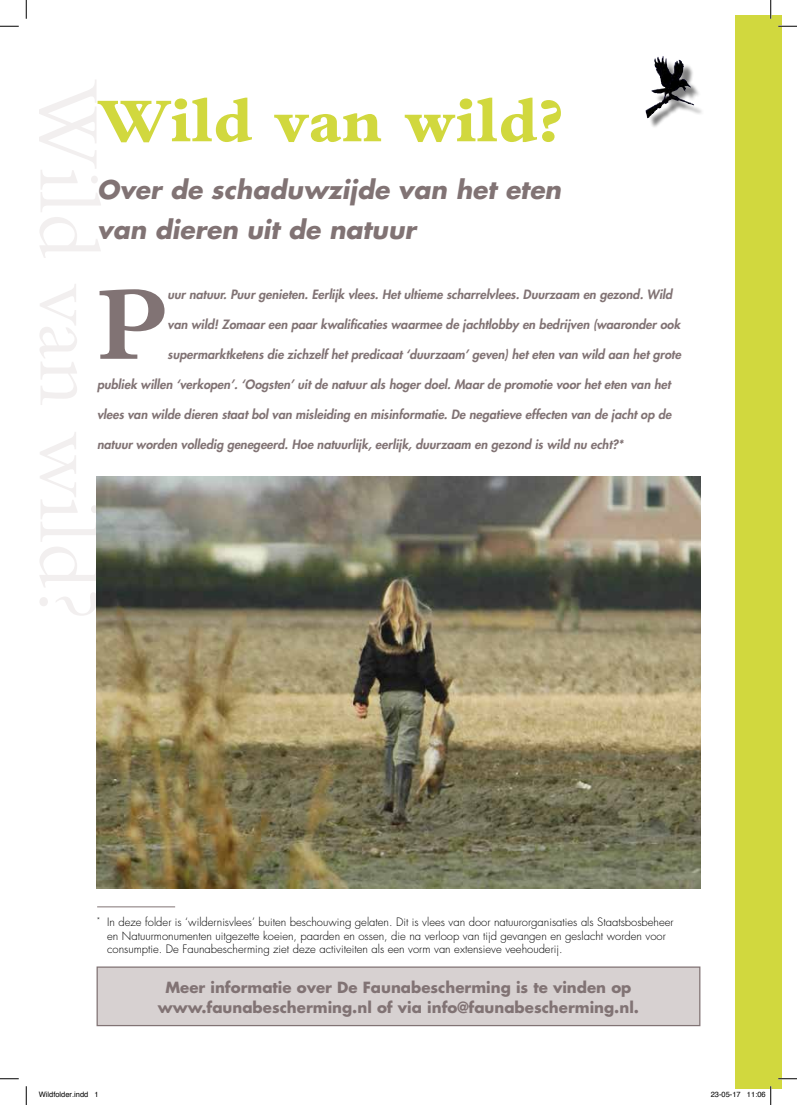
<style>
.page{position:relative;width:797px;height:1105px;background:#fff}
.page>*{position:absolute;margin:0;border:0;box-sizing:border-box;transform-origin:0 0}
.t1{font:700 109px "Bembo";color:#817374}
.t2{font:800 65px "Bembo";color:#d1d83e}
.t3{font:italic 700 25px/40px "Futura Std";color:#817374}
.t4{font:700 15px/20px "Futura Std";color:#817374;text-align:center}
.t5{font:italic 800 12.5px "Futura Std";color:#817374}
.t6{font:300 11.25px/13.5px "Futura Std";color:#000}
.t7{font:7.5px "Helvetica";color:#000}
</style>
<div class="page">
<div style="left:735px;top:16px;width:46px;height:1073px;background:#d1d83e"></div>
<div style="left:649px;top:60px;width:55px;height:69px;background:#000;opacity:.5"></div>
<img style="left:645px;top:56px;width:27px;height:62px">
<img style="left:97px;top:477px;width:603px;height:411px">
<div style="left:97px;top:967px;width:602px;height:58px;background:#d7d1d1"></div>
<div style="left:96px;top:966px;width:604px;height:60px;border:1px solid #817374"></div>
<hr style="left:97px;top:906px;width:78px;height:1px;background:#817374">
<svg style="left:0;top:25px;width:19px;height:2px"></svg>
<svg style="left:778px;top:25px;width:19px;height:2px"></svg>
<svg style="left:0;top:1078px;width:19px;height:1px"></svg>
<svg style="left:778px;top:1078px;width:19px;height:1px"></svg>
<svg style="left:25px;top:0;width:2px;height:19px"></svg>
<svg style="left:25px;top:1086px;width:2px;height:19px"></svg>
<svg style="left:770px;top:0;width:1px;height:19px"></svg>
<svg style="left:770px;top:1086px;width:1px;height:19px"></svg>
<h2 class="t2" style="left:97px;top:84px;width:468px">Wild van wild?</h2>
<h3 class="t3" style="left:97px;top:170px;width:465px">Over de schaduwzijde van het eten van dieren uit de natuur</h3>
<h1 class="t1" style="left:97px;top:264px;width:72px">P</h1>
<p class="t5" style="left:168px;top:286px;width:506px">uur natuur. Puur genieten. Eerlijk vlees. Het ultieme scharrelvlees. Duurzaam en gezond. Wild</p>
<p class="t5" style="left:168px;top:316px;width:514px">van wild! Zomaar een paar kwalificaties waarmee de jachtlobby en bedrijven (waaronder ook</p>
<p class="t5" style="left:168px;top:346px;width:515px">supermarktketens die zichzelf het predicaat ‘duurzaam’ geven) het eten van wild aan het grote</p>
<p class="t5" style="left:97px;top:376px;width:575px">publiek willen ‘verkopen’. ‘Oogsten’ uit de natuur als hoger doel. Maar de promotie voor het eten van het</p>
<p class="t5" style="left:97px;top:406px;width:575px">vlees van wilde dieren staat bol van misleiding en misinformatie. De negatieve effecten van de jacht op de</p>
<p class="t5" style="left:97px;top:436px;width:527px">natuur worden volledig genegeerd. Hoe natuurlijk, eerlijk, duurzaam en gezond is wild nu echt?*</p>
<p class="t6" style="left:107px;top:916px;width:568px;text-indent:-11px"><sup>*</sup> In deze folder is ‘wildernisvlees’ buiten beschouwing gelaten. Dit is vlees van door natuurorganisaties als Staatsbosbeheer en Natuurmonumenten uitgezette koeien, paarden en ossen, die na verloop van tijd gevangen en geslacht worden voor consumptie. De Faunabescherming ziet deze activiteiten als een vorm van extensieve veehouderij.</p>
<p class="t4" style="left:158px;top:977px;width:482px">Meer informatie over De Faunabescherming is te vinden op www.faunabescherming.nl of via info@faunabescherming.nl.</p>
<p class="t7" style="left:39px;top:1089px;width:62px">Wildfolder.indd 1</p>
<p class="t7" style="left:710px;top:1089px;width:57px">23-05-17 11:06</p>
</div>
